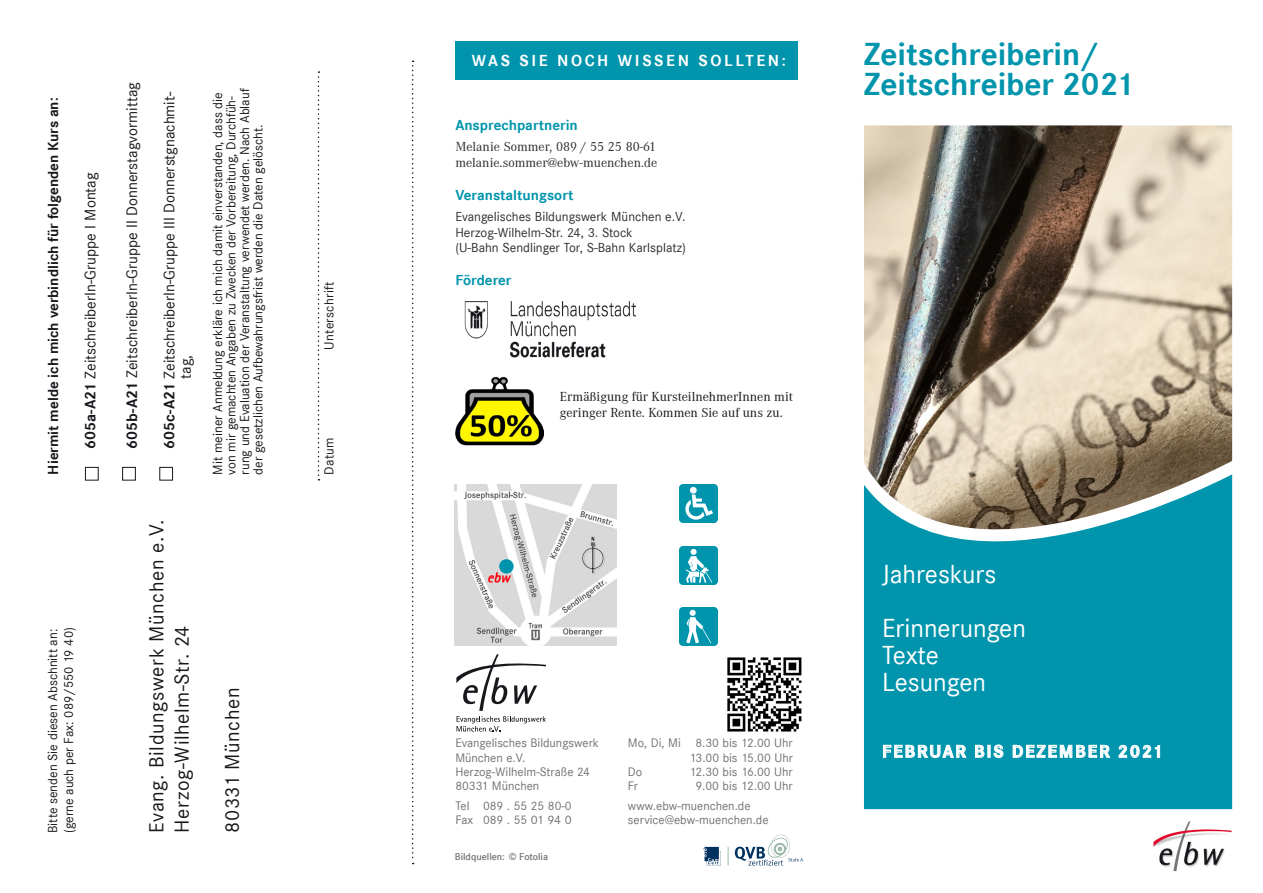
<style>
.page{position:relative;width:1263px;height:893px;background:#fff}
.page>*{position:absolute;margin:0;border:0;box-sizing:border-box;transform-origin:0 0}
.t1{font:700 33px/30px "Corporate S";color:#0095ac}
.t2{font:27px "Corporate S";color:#fff}
.t3{font:21px "Corporate S";letter-spacing:.03em;color:#1a171c}
.t4{font:700 18px "Corporate S";letter-spacing:.1em;color:#fff}
.t5{font:700 16.5px "Corporate S";letter-spacing:.16em;color:#fff}
.Fliestext{font:15.75px/16.5px "Corporate S";color:#1a171c}
.t6{font:700 15px "Corporate S";color:#1a171c}
._02_fliess_überschri{font:700 15px "Corporate S";color:#0095ac}
.Fliestext-2{font:13.5px/13.5px "Corporate S";color:#1a171c}
.Fliestext-3{font:13.5px/15.8px "Corporate S";color:#2d2c2f}
.t7{font:13.5px/15.8px "Corporate A";color:#1a171c}
.Fliestext-4{font:13.5px "Corporate A";color:#2d2c2f}
.Fliestext-5{font:13.5px "Corporate S";letter-spacing:.02em;color:#1a171c}
.Copy_CorpoS_reg{font:12.75px/14.2px "Corporate S";color:#707173}
._02_fliess_überschri-2{font:600 10.2px "Corporate S";color:#707173}
.s1{font-weight:700}
</style>
<div class="page">
<svg style="left:864px;top:125px;width:369px;height:685px;background:#629998"></svg>
<svg style="left:412px;top:61px;width:2px;height:803px"></svg>
<div style="left:455px;top:41px;width:343px;height:39px;background:#0095ac"></div>
<svg style="left:318px;top:71px;width:1px;height:409px"></svg>
<div style="left:85px;top:467px;width:14px;height:13px;border:1px solid #1a171c"></div>
<div style="left:122px;top:467px;width:14px;height:13px;border:1px solid #1a171c"></div>
<div style="left:159px;top:467px;width:14px;height:13px;border:1px solid #1a171c"></div>
<svg style="left:883px;top:745px;width:83px;height:13px"></svg>
<svg style="left:975px;top:744px;width:29px;height:14px"></svg>
<svg style="left:1012px;top:745px;width:98px;height:13px"></svg>
<svg style="left:1118px;top:745px;width:42px;height:13px"></svg>
<img style="left:464px;top:302px;width:171px;height:56px">
<img style="left:455px;top:376px;width:89px;height:70px">
<img style="left:454px;top:485px;width:163px;height:161px">
<div style="left:499px;top:559px;width:15px;height:15px;background:#0095ac;border-radius:50%"></div>
<img style="left:679px;top:608px;width:39px;height:38px">
<img style="left:679px;top:546px;width:39px;height:39px">
<img style="left:679px;top:485px;width:38px;height:37px">
<img style="left:727px;top:657px;width:75px;height:75px">
<svg style="left:456px;top:654px;width:90px;height:78px"></svg>
<svg style="left:703px;top:847px;width:18px;height:18px"></svg>
<svg style="left:728px;top:847px;width:1px;height:18px"></svg>
<svg style="left:735px;top:834px;width:68px;height:31px"></svg>
<img style="left:1153px;top:821px;width:79px;height:51px">
<p class="t6" style="left:45px;top:474px;width:378px;rotate:-90deg">Hiermit melde ich mich verbindlich für folgenden Kurs an:</p>
<p class="Fliestext" style="left:82px;top:448px;width:278px;rotate:-90deg"><span class="s1">605a-A21</span> ZeitschreiberIn-Gruppe I Montag</p>
<p class="Fliestext-2" style="left:45px;top:833px;width:207px;line-height:15.8px;rotate:-90deg">Bitte senden Sie diesen Abschnitt an: (gerne auch per Fax: 089/550 19 40)</p>
<p class="Fliestext" style="left:124px;top:448px;width:368px;rotate:-90deg"><span class="s1">605b-A21</span> ZeitschreiberIn-Gruppe II Donnerstagvormittag</p>
<p class="Fliestext" style="left:161px;top:379px;width:289px;text-indent:-70px;rotate:-90deg"><span class="s1">605c-A21</span> ZeitschreiberIn-Gruppe III Donnerstgnachmit&shy;tag,</p>
<p class="Fliestext-2" style="left:211px;top:474px;width:387px;rotate:-90deg">Mit meiner Anmeldung erkläre ich mich damit einverstanden, dass die von mir gemachten Angaben zu Zwecken der Vorbereitung, Durchfüh&shy;rung und Evaluation der Veranstaltung verwendet werden. Nach Ablauf der gesetzlichen Aufbewahrungsfrist werden die Daten gelöscht.</p>
<p class="t3" style="left:145px;top:833px;width:315px;rotate:-90deg">Evang. Bildungswerk München e.V.</p>
<p class="t3" style="left:170px;top:833px;width:209px;rotate:-90deg">Herzog-Wilhelm-Str. 24</p>
<p class="t3" style="left:220px;top:833px;width:147px;rotate:-90deg">80331 München</p>
<p class="Fliestext-5" style="left:321px;top:350px;width:70px;rotate:-90deg">Unterschrift</p>
<p class="Fliestext-2" style="left:322px;top:474px;width:39px;rotate:-90deg">Datum</p>
<p class="t5" style="left:472px;top:51px;width:316px">WAS SIE NOCH WISSEN SOLLTEN:</p>
<p class="_02_fliess_überschri" style="left:455px;top:117px;width:124px">Ansprechpartnerin</p>
<p class="Fliestext-4" style="left:455px;top:139px;width:202px">Melanie Sommer, 089 / 55 25 80-61</p>
<p class="Fliestext-4" style="left:455px;top:155px;width:203px">melanie.sommer@ebw-muenchen.de</p>
<p class="_02_fliess_überschri" style="left:455px;top:186px;width:120px">Veranstaltungsort</p>
<p class="Fliestext-3" style="left:455px;top:209px;width:232px">Evangelisches Bildungswerk München e.V.<br>Herzog-Wilhelm-Str. 24, 3. Stock<br>(U-Bahn Sendlinger Tor, S-Bahn Karlsplatz)</p>
<p class="_02_fliess_überschri" style="left:455px;top:272px;width:58px">Förderer</p>
<p class="t7" style="left:560px;top:389px;width:235px">Ermäßigung für KursteilnehmerInnen mit geringer Rente. Kommen Sie auf uns zu.</p>
<p class="Copy_CorpoS_reg" style="left:455px;top:736px;width:145px">Evangelisches Bildungswerk<br>München e.V.</p>
<p class="Copy_CorpoS_reg" style="left:455px;top:765px;width:136px">Herzog-Wilhelm-Straße 24</p>
<p class="Copy_CorpoS_reg" style="left:455px;top:779px;width:85px">80331 München</p>
<p class="Copy_CorpoS_reg" style="left:455px;top:799px;width:118px">Tel 089 . 55 25 80-0</p>
<p class="Copy_CorpoS_reg" style="left:455px;top:813px;width:118px">Fax 089 . 55 01 94 0</p>
<p class="_02_fliess_überschri-2" style="left:455px;top:851px;width:95px">Bildquellen: © Fotolia</p>
<p class="Copy_CorpoS_reg" style="left:628px;top:736px;width:166px">Mo, Di, Mi 8.30 bis 12.00 Uhr</p>
<p class="Copy_CorpoS_reg" style="left:689px;top:750px;width:105px">13.00 bis 15.00 Uhr</p>
<p class="Copy_CorpoS_reg" style="left:628px;top:765px;width:16px">Do</p>
<p class="Copy_CorpoS_reg" style="left:689px;top:765px;width:105px">12.30 bis 16.00 Uhr</p>
<p class="Copy_CorpoS_reg" style="left:628px;top:779px;width:12px">Fr</p>
<p class="Copy_CorpoS_reg" style="left:628px;top:776px;width:166px;line-height:20.2px;text-indent:67px">9.00 bis 12.00 Uhr www.ebw-muenchen.de</p>
<p class="Copy_CorpoS_reg" style="left:628px;top:813px;width:142px">service@ebw-muenchen.de</p>
<p class="t1" style="left:864px;top:39px;width:272px">Zeitschreiberin/<br>Zeitschreiber 2021</p>
<p class="t2" style="left:882px;top:559px;width:116px">Jahreskurs</p>
<p class="t2" style="left:882px;top:613px;width:145px">Erinnerungen</p>
<p class="t2" style="left:882px;top:640px;width:58px">Texte</p>
<p class="t2" style="left:882px;top:667px;width:106px">Lesungen</p>
<p class="t4" style="left:882px;top:741px;width:282px">FEBRUAR BIS DEZEMBER 2021</p>
</div>
